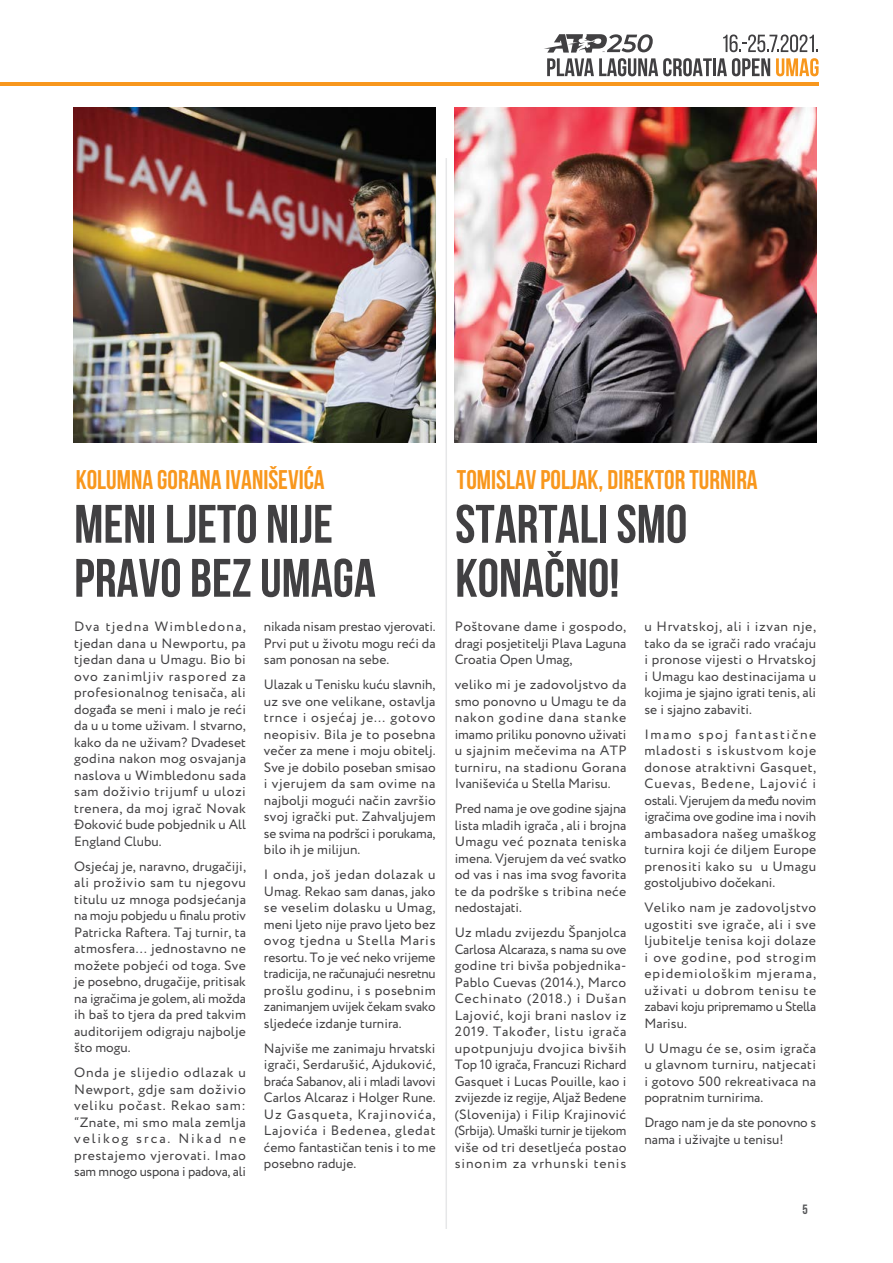
<style>
.page{position:relative;width:893px;height:1263px;background:#fff}
.page>*{position:absolute;margin:0;border:0;box-sizing:border-box;transform-origin:0 0}
.t1{font:700 54px/54px "Bebas Neue";color:#414042}
.t2{font:700 27px "Bebas Neue";color:#f8971d}
.t3{font:13.5px/16.5px "Circe";color:#414042;text-align:justify}
.t4{font:700 13.5px "Bebas Neue";color:#58595b}
</style>
<div class="page">
<hr style="left:0;top:82px;width:819px;height:3px;background:#f8971d">
<svg style="left:544px;top:34px;width:275px;height:42px"></svg>
<img style="left:73px;top:107px;width:363px;height:335px">
<img style="left:454px;top:107px;width:363px;height:335px">
<hr style="left:445px;top:158px;width:2px;height:1071px;background:#e6e7e8">
<h2 class="t2" style="left:76px;top:465px;width:250px">KOLUMNA GORANA IVANIŠEVIĆA</h2>
<h2 class="t2" style="left:457px;top:465px;width:302px">TOMISLAV POLJAK, DIREKTOR TURNIRA</h2>
<h1 class="t1" style="left:74px;top:496px;width:303px">MENI LJETO NIJE<br>PRAVO BEZ UMAGA</h1>
<h1 class="t1" style="left:455px;top:496px;width:234px">STARTALI SMO<br>KONAČNO!</h1>
<p class="t3" style="left:74px;top:619px;width:173px">Dva tjedna Wimbledona, tjedan dana u Newportu, pa tjedan dana u Umagu. Bio bi ovo zanimljiv raspored za profesionalnog tenisača, ali događa se meni i malo je reći da u u tome uživam. I stvarno, kako da ne uživam? Dvadeset godina nakon mog osvajanja naslova u Wimbledonu sada sam doživio trijumf u ulozi trenera, da moj igrač Novak Đoković bude pobjednik u All England Clubu.</p>
<p class="t3" style="left:74px;top:858px;width:173px">Osjećaj je, naravno, drugačiji, ali proživio sam tu njegovu titulu uz mnoga podsjećanja na moju pobjedu u finalu protiv Patricka Raftera. Taj turnir, ta atmosfera… jednostavno ne možete pobjeći od toga. Sve je posebno, drugačije, pritisak na igračima je golem, ali možda ih baš to tjera da pred takvim auditorijem odigraju najbolje što mogu.</p>
<p class="t3" style="left:74px;top:1065px;width:173px">Onda je slijedio odlazak u Newport, gdje sam doživio veliku počast. Rekao sam: “Znate, mi smo mala zemlja velikog srca. Nikad ne prestajemo vjerovati. Imao sam mnogo uspona i padova, ali</p>
<p class="t3" style="left:264px;top:619px;width:173px">nikada nisam prestao vjerovati.<br>Prvi put u životu mogu reći da sam ponosan na sebe.</p>
<p class="t3" style="left:264px;top:677px;width:173px">Ulazak u Tenisku kuću slavnih, uz sve one velikane, ostavlja trnce i osjećaj je… gotovo neopisiv. Bila je to posebna večer za mene i moju obitelj.<br>Sve je dobilo poseban smisao i vjerujem da sam ovime na najbolji mogući način završio svoj igrački put. Zahvaljujem se svima na podršci i porukama, bilo ih je milijun.</p>
<p class="t3" style="left:264px;top:867px;width:173px">I onda, još jedan dolazak u Umag. Rekao sam danas, jako se veselim dolasku u Umag, meni ljeto nije pravo ljeto bez ovog tjedna u Stella Maris resortu. To je već neko vrijeme tradicija, ne računajući nesretnu prošlu godinu, i s posebnim zanimanjem uvijek čekam svako sljedeće izdanje turnira.</p>
<p class="t3" style="left:264px;top:1040px;width:173px">Najviše me zanimaju hrvatski igrači, Serdarušić, Ajduković, braća Sabanov, ali i mladi lavovi Carlos Alcaraz i Holger Rune.<br>Uz Gasqueta, Krajinovića, Lajovića i Bedenea, gledat ćemo fantastičan tenis i to me posebno raduje.</p>
<p class="t3" style="left:455px;top:619px;width:173px">Poštovane dame i gospodo, dragi posjetitelji Plava Laguna Croatia Open Umag,</p>
<p class="t3" style="left:455px;top:677px;width:173px">veliko mi je zadovoljstvo da smo ponovno u Umagu te da nakon godine dana stanke imamo priliku ponovno uživati u sjajnim mečevima na ATP turniru, na stadionu Gorana Ivaniševića u Stella Marisu.</p>
<p class="t3" style="left:455px;top:801px;width:173px">Pred nama je ove godine sjajna lista mladih igrača , ali i brojna Umagu već poznata teniska imena. Vjerujem da već svatko od vas i nas ima svog favorita te da podrške s tribina neće nedostajati.</p>
<p class="t3" style="left:455px;top:925px;width:173px">Uz mladu zvijezdu Španjolca Carlosa Alcaraza, s nama su ove godine tri bivša pobjednika-Pablo Cuevas (2014.), Marco Cechinato (2018.) i Dušan Lajović, koji brani naslov iz 2019. Također, listu igrača upotpunjuju dvojica bivših Top 10 igrača, Francuzi Richard Gasquet i Lucas Pouille, kao i zvijezde iz regije, Aljaž Bedene (Slovenija) i Filip Krajinović (Srbija). Umaški turnir je tijekom više od tri desetljeća postao sinonim za vrhunski tenis</p>
<p class="t3" style="left:644px;top:619px;width:173px">u Hrvatskoj, ali i izvan nje, tako da se igrači rado vraćaju i pronose vijesti o Hrvatskoj i Umagu kao destinacijama u kojima je sjajno igrati tenis, ali se i sjajno zabaviti.</p>
<p class="t3" style="left:644px;top:726px;width:173px">Imamo spoj fantastične mladosti s iskustvom koje donose atraktivni Gasquet, Cuevas, Bedene, Lajović i ostali. Vjerujem da među novim igračima ove godine ima i novih ambasadora našeg umaškog turnira koji će diljem Europe prenositi kako su u Umagu gostoljubivo dočekani.</p>
<p class="t3" style="left:644px;top:900px;width:173px">Veliko nam je zadovoljstvo ugostiti sve igrače, ali i sve ljubitelje tenisa koji dolaze i ove godine, pod strogim epidemiološkim mjerama, uživati u dobrom tenisu te zabavi koju pripremamo u Stella Marisu.</p>
<p class="t3" style="left:644px;top:1040px;width:173px">U Umagu će se, osim igrača u glavnom turniru, natjecati i gotovo 500 rekreativaca na popratnim turnirima.</p>
<p class="t3" style="left:644px;top:1115px;width:173px">Drago nam je da ste ponovno s nama i uživajte u tenisu!</p>
<p class="t4" style="left:803px;top:1201px;width:7px">5</p>
</div>
